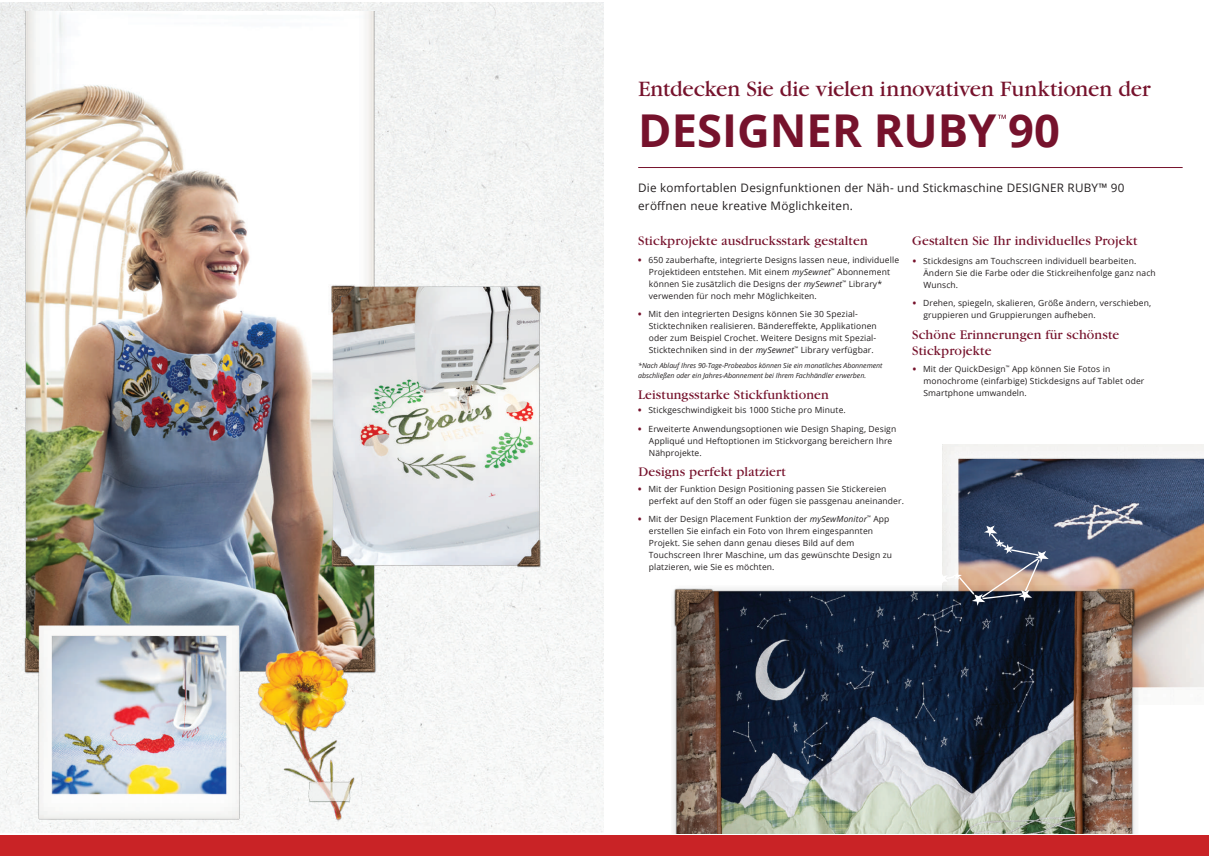
<style>
.page{position:relative;width:1209px;height:860px;background:#fff}
.page>*{position:absolute;margin:0;border:0;box-sizing:border-box;transform-origin:0 0}
.t1{font:700 45.3px "Open Sans";color:#76122c}
.t2{font:23px "Garamond";letter-spacing:-.01em;color:#76122c}
.t3{font:13.8px/16.6px "Garamond";letter-spacing:.01em;color:#76122c}
.t4{font:11.7px/18.1px "Open Sans";letter-spacing:.02em;color:#231f20}
.t5{font:8.5px/12px "Open Sans";letter-spacing:.015em;color:#231f20}
.t6{font:italic 7px/10.6px "Open Sans";letter-spacing:-.005em;color:#231f20}
.s1{font-weight:800;color:#76122c}
.s2{font-style:italic}
</style>
<div class="page">
<img style="left:0;top:3px;width:603px;height:830px">
<div style="left:0;top:835px;width:1209px;height:21px;background:#c92326"></div>
<img style="left:943px;top:444px;width:260px;height:244px">
<img style="left:673px;top:586px;width:465px;height:247px">
<svg style="left:997px;top:115px;width:8px;height:4px"></svg>
<hr style="left:638px;top:167px;width:544px;height:1px;background:#76122c">
<svg style="left:936px;top:525px;width:112px;height:81px"></svg>
<img style="left:9px;top:12px;width:630px;height:821px">
<h2 class="t2" style="left:638px;top:77px;width:514px">Entdecken Sie die vielen innovativen Funktionen der</h2>
<h1 class="t1" style="left:638px;top:99px;width:423px">DESIGNER RUBY 90</h1>
<h3 class="t4" style="left:638px;top:178px;width:488px">Die komfortablen Designfunktionen der Näh- und Stickmaschine DESIGNER RUBY™ 90 eröffnen neue kreative Möglichkeiten.</h3>
<h3 class="t3" style="left:638px;top:233px;width:231px">Stickprojekte ausdrucksstark gestalten</h3>
<p class="t5" style="left:649px;top:253px;width:252px;text-indent:-11px"><span class="s1">•</span> 650 zauberhafte, integrierte Designs lassen neue, individuelle Projektideen entstehen. Mit einem <span class="s2">mySewnet</span><sup>™</sup> Abonnement können Sie zusätzlich die Designs der <span class="s2">mySewnet</span><sup>™</sup> Library* verwenden für noch mehr Möglichkeiten.</p>
<p class="t5" style="left:649px;top:308px;width:229px;text-indent:-11px"><span class="s1">•</span> Mit den integrierten Designs können Sie 30 Spezial-Sticktechniken realisieren. Bändereffekte, Applikationen oder zum Beispiel Crochet. Weitere Designs mit Spezial-Sticktechniken sind in der <span class="s2">mySewnet</span><sup>™</sup> Library verfügbar.</p>
<p class="t6" style="left:638px;top:360px;width:246px">*Nach Ablauf Ihres 90-Tage-Probeabos können Sie ein monatliches Abonnement abschließen oder ein Jahres-Abonnement bei Ihrem Fachhändler erwerben.</p>
<h3 class="t3" style="left:638px;top:386px;width:192px">Leistungsstarke Stickfunktionen</h3>
<p class="t5" style="left:638px;top:404px;width:209px"><span class="s1">•</span> Stickgeschwindigkeit bis 1000 Stiche pro Minute.</p>
<p class="t5" style="left:649px;top:422px;width:249px;text-indent:-11px"><span class="s1">•</span> Erweiterte Anwendungsoptionen wie Design Shaping, Design<br>Appliqué und Heftoptionen im Stickvorgang bereichern Ihre<br>Nähprojekte.</p>
<h3 class="t3" style="left:638px;top:463px;width:149px">Designs perfekt platziert</h3>
<p class="t5" style="left:649px;top:483px;width:257px;text-indent:-11px"><span class="s1">•</span> Mit der Funktion Design Positioning passen Sie Stickereien perfekt auf den Stoff an oder fügen sie passgenau aneinander.</p>
<p class="t5" style="left:649px;top:513px;width:245px;text-indent:-11px"><span class="s1">•</span> Mit der Design Placement Funktion der <span class="s2">mySewMonitor</span><sup>™</sup> App erstellen Sie einfach ein Foto von Ihrem eingespannten Projekt. Sie sehen dann genau dieses Bild auf dem Touchscreen Ihrer Maschine, um das gewünschte Design zu platzieren, wie Sie es möchten.</p>
<h3 class="t3" style="left:912px;top:233px;width:227px">Gestalten Sie Ihr individuelles Projekt</h3>
<p class="t5" style="left:923px;top:254px;width:234px;text-indent:-11px"><span class="s1">•</span> Stickdesigns am Touchscreen individuell bearbeiten.<br>Ändern Sie die Farbe oder die Stickreihenfolge ganz nach<br>Wunsch.</p>
<p class="t5" style="left:923px;top:297px;width:229px;text-indent:-11px"><span class="s1">•</span> Drehen, spiegeln, skalieren, Größe ändern, verschieben, gruppieren und Gruppierungen aufheben.</p>
<h3 class="t3" style="left:912px;top:326px;width:209px">Schöne Erinnerungen für schönste<br>Stickprojekte</h3>
<p class="t5" style="left:923px;top:363px;width:222px;text-indent:-11px"><span class="s1">•</span> Mit der QuickDesign<sup>™</sup> App können Sie Fotos in monochrome (einfarbige) Stickdesigns auf Tablet oder<br>Smartphone umwandeln.</p>
</div>
